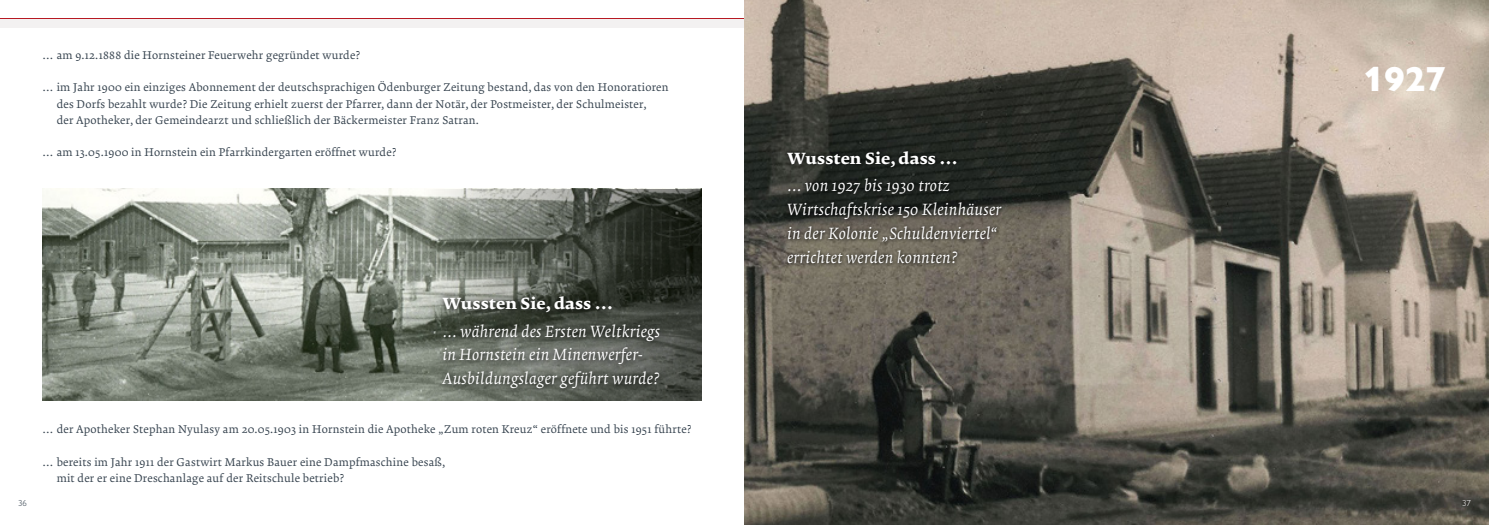
<style>
.page{position:relative;width:1489px;height:525px;background:#fff}
.page>*{position:absolute;margin:0;border:0;box-sizing:border-box;transform-origin:0 0}
.t1{font:800 35px "Gill Sans Nova";color:#fff}
.FT{font:italic 16.25px/23.8px "Krete";letter-spacing:.02em;color:#fff}
.FT-2{font:700 16.25px "Krete";letter-spacing:.01em;color:#fff}
.FT-3{font:11.25px/16.2px "Krete";letter-spacing:.02em;color:#34414d}
.t2{font:300 8.75px "Gill Sans Nova";color:#34414d}
.t3{font:300 8.75px "Gill Sans Nova";color:#fff}
</style>
<div class="page">
<div style="left:0;top:19px;width:744px;height:9px;background:#f3f1f1"></div>
<hr style="left:0;top:18px;width:744px;height:1px;background:#b71923">
<img style="left:43px;top:189px;width:352px;height:211px">
<svg style="left:395px;top:189px;width:307px;height:211px;background:#63685f"></svg>
<svg style="left:436px;top:290px;width:230px;height:104px;background:#545950"></svg>
<img style="left:744px;top:0;width:744px;height:524px">
<svg style="left:783px;top:148px;width:221px;height:118px;background:#3d3d36"></svg>
<p class="FT-3" style="left:43px;top:47px;width:319px">… am 9.12.1888 die Hornsteiner Feuerwehr gegründet wurde?</p>
<p class="FT-3" style="left:57px;top:80px;width:613px;text-indent:-14px">… im Jahr 1900 ein einziges Abonnement der deutschsprachigen Ödenburger Zeitung bestand, das von den Honoratioren des Dorfs bezahlt wurde? Die Zeitung erhielt zuerst der Pfarrer, dann der Notär, der Postmeister, der Schulmeister,<br>der Apotheker, der Gemeindearzt und schließlich der Bäckermeister Franz Satran.</p>
<p class="FT-3" style="left:43px;top:145px;width:355px">… am 13.05.1900 in Hornstein ein Pfarrkindergarten eröffnet wurde?</p>
<p class="FT-2" style="left:442px;top:293px;width:172px">Wussten Sie, dass …</p>
<p class="FT" style="left:442px;top:319px;width:219px">… während des Ersten Weltkriegs in Hornstein ein Minenwerfer-<br>Ausbildungslager geführt wurde?</p>
<p class="FT-3" style="left:43px;top:421px;width:650px">… der Apotheker Stephan Nyulasy am 20.05.1903 in Hornstein die Apotheke „Zum roten Kreuz“ eröffnete und bis 1951 führte?</p>
<p class="FT-3" style="left:57px;top:453px;width:390px;text-indent:-14px">… bereits im Jahr 1911 der Gastwirt Markus Bauer eine Dampfmaschine besaß, mit der er eine Dreschanlage auf der Reitschule betrieb?</p>
<p class="FT-2" style="left:787px;top:147px;width:172px">Wussten Sie, dass …</p>
<p class="FT" style="left:787px;top:174px;width:216px">… von 1927 bis 1930 trotz<br>Wirtschaftskrise 150 Kleinhäuser in der Kolonie „Schuldenviertel“ errichtet werden konnten?</p>
<p class="t1" style="left:1363px;top:57px;width:85px">1927</p>
<p class="t2" style="left:18px;top:497px;width:10px">36</p>
<p class="t3" style="left:1461px;top:497px;width:10px">37</p>
</div>
